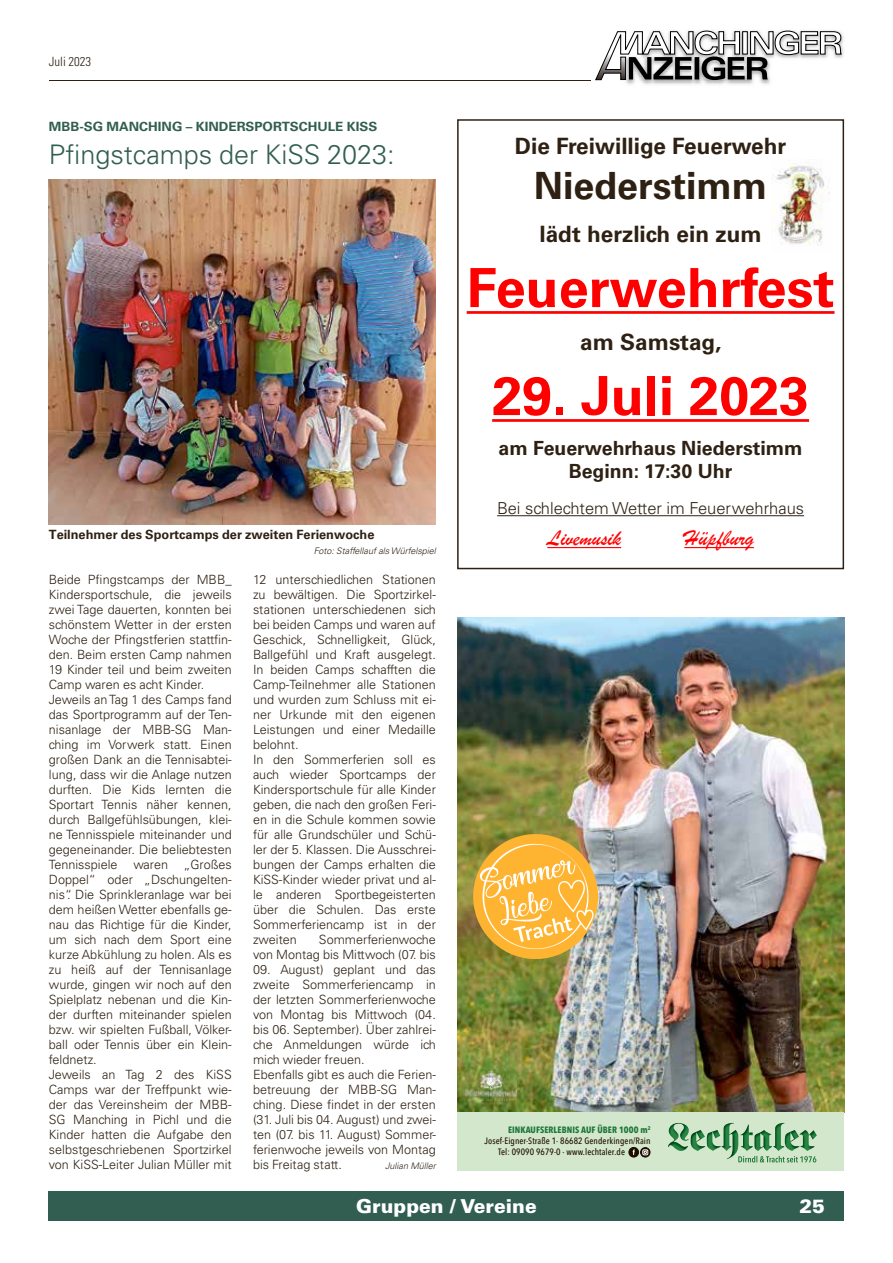
<style>
.page{position:relative;width:893px;height:1263px;background:#fff}
.page>*{position:absolute;margin:0;border:0;box-sizing:border-box;transform-origin:0 0}
.t1{font:700 54px "Univers LT Std";color:#f00}
.t2{font:700 37.5px "Univers LT Std";color:#2e2113}
.t3{font:300 27px "Univers LT Std";color:#315e50}
.t4{font:700 22.5px "Univers LT Std";color:#2e2113}
.t5{font:22.5px "Brush Script";color:#f00}
.t6{font:700 19.5px/23.4px "Univers LT Std";color:#2e2113;text-align:center}
.t7{font:900 19.2px "Univers LT Std";color:#fff}
.t8{font:300 16.5px "Univers LT Std";color:#2e2113}
.t9{font:300 12.75px/15px "Univers LT Std";color:#2e2113}
.t10{font:700 12.75px "Univers LT Std";color:#2e2113}
.t11{font:700 12.75px "Univers LT Std";color:#315e50;scale:1.05 1}
.t12{font:300 condensed 12.75px "Univers LT Std";color:#2e2113}
.t13{font:500 9.15px "Avenir Next Condensed";letter-spacing:.01em;color:#1f0c00}
.t14{font:700 9.15px "Avenir Next Condensed";letter-spacing:.01em;color:#1c7537}
.t15{font:italic 300 9px "Univers LT Std";color:#2e2113}
</style>
<div class="page">
<img style="left:595px;top:30px;width:249px;height:55px">
<svg style="left:595px;top:31px;width:247px;height:49px"></svg>
<hr style="left:49px;top:80px;width:542px;height:1px;background:#2e2113">
<div style="left:49px;top:1191px;width:795px;height:29px;background:#315e50"></div>
<img style="left:49px;top:179px;width:387px;height:345px">
<hr style="left:467px;top:311px;width:367px;height:3px;background:#f00">
<hr style="left:492px;top:419px;width:317px;height:3px;background:#f00">
<hr style="left:497px;top:515px;width:307px;height:1px;background:#2e2113">
<hr style="left:547px;top:547px;width:74px;height:1px;background:#f00">
<hr style="left:684px;top:547px;width:70px;height:1px;background:#f00">
<div style="left:457px;top:119px;width:387px;height:450px;border:2px solid #2e2113"></div>
<img style="left:771px;top:163px;width:59px;height:82px">
<img style="left:457px;top:617px;width:387px;height:495px">
<img style="left:468px;top:829px;width:135px;height:135px">
<img style="left:465px;top:1069px;width:52px;height:32px">
<div style="left:457px;top:1112px;width:387px;height:58px;background:#d2e7cb"></div>
<svg style="left:738px;top:1156px;width:78px;height:6px"></svg>
<img style="left:668px;top:1123px;width:21px;height:28px">
<img style="left:691px;top:1130px;width:14px;height:21px">
<img style="left:707px;top:1130px;width:13px;height:21px">
<img style="left:722px;top:1123px;width:16px;height:36px">
<img style="left:741px;top:1124px;width:12px;height:27px">
<img style="left:754px;top:1130px;width:18px;height:21px">
<img style="left:785px;top:1130px;width:32px;height:21px">
<svg style="left:810px;top:1134px;width:3px;height:5px"></svg>
<img style="left:773px;top:1123px;width:11px;height:28px">
<div style="left:640px;top:1147px;width:10px;height:10px;border:1px solid #1f0c00;border-radius:50%"></div>
<svg style="left:642px;top:1149px;width:6px;height:6px"></svg>
<div style="left:629px;top:1147px;width:9px;height:10px;background:#1f0c00;border-radius:50%"></div>
<div style="left:629px;top:1147px;width:10px;height:10px;border:1px solid #1f0c00;border-radius:50%"></div>
<svg style="left:633px;top:1149px;width:2px;height:6px"></svg>
<p class="t12" style="left:49px;top:53px;width:44px">Juli 2023</p>
<p class="t11" style="left:49px;top:119px;width:314px">MBB-SG MANCHING – KINDERSPORTSCHULE KISS</p>
<h3 class="t3" style="left:49px;top:138px;width:347px">Pfingstcamps der KiSS 2023:</h3>
<p class="t10" style="left:49px;top:527px;width:327px">Teilnehmer des Sportcamps der zweiten Ferienwoche</p>
<p class="t15" style="left:314px;top:546px;width:124px">Foto: Staffellauf als Würfelspiel</p>
<p class="t9" style="left:49px;top:572px;width:184px">Beide Pfingstcamps der MBB_<br>Kindersportschule, die jeweils zwei Tage dauerten, konnten bei schönstem Wetter in der ersten<br>Woche der Pfingstferien stattfin&shy;den. Beim ersten Camp nahmen<br>19 Kinder teil und beim zweiten<br>Camp waren es acht Kinder.<br>Jeweils an Tag 1 des Camps fand das Sportprogramm auf der Ten&shy;nisanlage der MBB-SG Man&shy;ching im Vorwerk statt. Einen großen Dank an die Tennisabtei&shy;lung, dass wir die Anlage nutzen durften. Die Kids lernten die<br>Sportart Tennis näher kennen, durch Ballgefühlsübungen, klei&shy;ne Tennisspiele miteinander und gegeneinander. Die beliebtesten<br>Tennisspiele waren „Großes<br>Doppel“ oder „Dschungelten&shy;nis“. Die Sprinkleranlage war bei dem heißen Wetter ebenfalls ge&shy;nau das Richtige für die Kinder, um sich nach dem Sport eine kurze Abkühlung zu holen. Als es zu heiß auf der Tennisanlage wurde, gingen wir noch auf den<br>Spielplatz nebenan und die Kin&shy;der durften miteinander spielen bzw. wir spielten Fußball, Völker&shy;ball oder Tennis über ein Klein&shy;feldnetz.<br>Jeweils an Tag 2 des KiSS<br>Camps war der Treffpunkt wie&shy;der das Vereinsheim der MBB-<br>SG Manching in Pichl und die<br>Kinder hatten die Aufgabe den selbstgeschriebenen Sportzirkel von KiSS-Leiter Julian Müller mit</p>
<p class="t9" style="left:253px;top:572px;width:184px">12 unterschiedlichen Stationen zu bewältigen. Die Sportzirkel&shy;stationen unterschiedenen sich bei beiden Camps und waren auf<br>Geschick, Schnelligkeit, Glück,<br>Ballgefühl und Kraft ausgelegt.<br>In beiden Camps schafften die<br>Camp-Teilnehmer alle Stationen und wurden zum Schluss mit ei&shy;ner Urkunde mit den eigenen<br>Leistungen und einer Medaille belohnt.<br>In den Sommerferien soll es auch wieder Sportcamps der<br>Kindersportschule für alle Kinder geben, die nach den großen Feri&shy;en in die Schule kommen sowie für alle Grundschüler und Schü&shy;ler der 5. Klassen. Die Ausschrei&shy;bungen der Camps erhalten die<br>KiSS-Kinder wieder privat und al&shy;le anderen Sportbegeisterten über die Schulen. Das erste<br>Sommerferiencamp ist in der zweiten</p>
<p class="t9" style="left:253px;top:932px;width:184px;text-align:right">Sommerferienwoche<br>von Montag bis Mittwoch (07. bis</p>
<p class="t9" style="left:253px;top:962px;width:184px">09. August) geplant und das zweite Sommerferiencamp in der letzten Sommerferienwoche von Montag bis Mittwoch (04. bis 06. September). Über zahlrei&shy;che Anmeldungen würde ich mich wieder freuen.<br>Ebenfalls gibt es auch die Ferien&shy;betreuung der MBB-SG Man&shy;ching. Diese findet in der ersten (31. Juli bis 04. August) und zwei&shy;ten (07. bis 11. August) Sommer&shy;ferienwoche jeweils von Montag bis Freitag statt.</p>
<p class="t15" style="left:385px;top:1161px;width:52px">Julian Müller</p>
<h3 class="t4" style="left:515px;top:133px;width:273px">Die Freiwillige Feuerwehr</h3>
<h2 class="t2" style="left:534px;top:164px;width:235px">Niederstimm</h2>
<h3 class="t4" style="left:540px;top:221px;width:224px">lädt herzlich ein zum</h3>
<h1 class="t1" style="left:467px;top:256px;width:369px">Feuerwehrfest</h1>
<h3 class="t4" style="left:580px;top:329px;width:143px">am Samstag,</h3>
<h1 class="t1" style="left:492px;top:364px;width:318px">29. Juli 2023</h1>
<h3 class="t6" style="left:499px;top:436px;width:306px">am Feuerwehrhaus Niederstimm<br>Beginn: 17:30 Uhr</h3>
<p class="t8" style="left:497px;top:498px;width:308px">Bei schlechtem Wetter im Feuerwehrhaus</p>
<h3 class="t5" style="left:547px;top:525px;width:75px">Livemusik</h3>
<h3 class="t5" style="left:684px;top:525px;width:71px">Hüpfburg</h3>
<p class="t14" style="left:508px;top:1124px;width:144px">EINKAUFSERLEBNIS AUF ÜBER 1000 m<sup>2</sup></p>
<p class="t13" style="left:484px;top:1136px;width:168px">Josef-Eigner-Straße 1· 86682 Genderkingen/Rain</p>
<p class="t13" style="left:498px;top:1147px;width:128px">Tel: 09090 9679-0 · www.lechtaler.de</p>
<h3 class="t7" style="left:356px;top:1193px;width:182px">Gruppen / Vereine</h3>
<h3 class="t7" style="left:799px;top:1193px;width:27px">25</h3>
</div>
